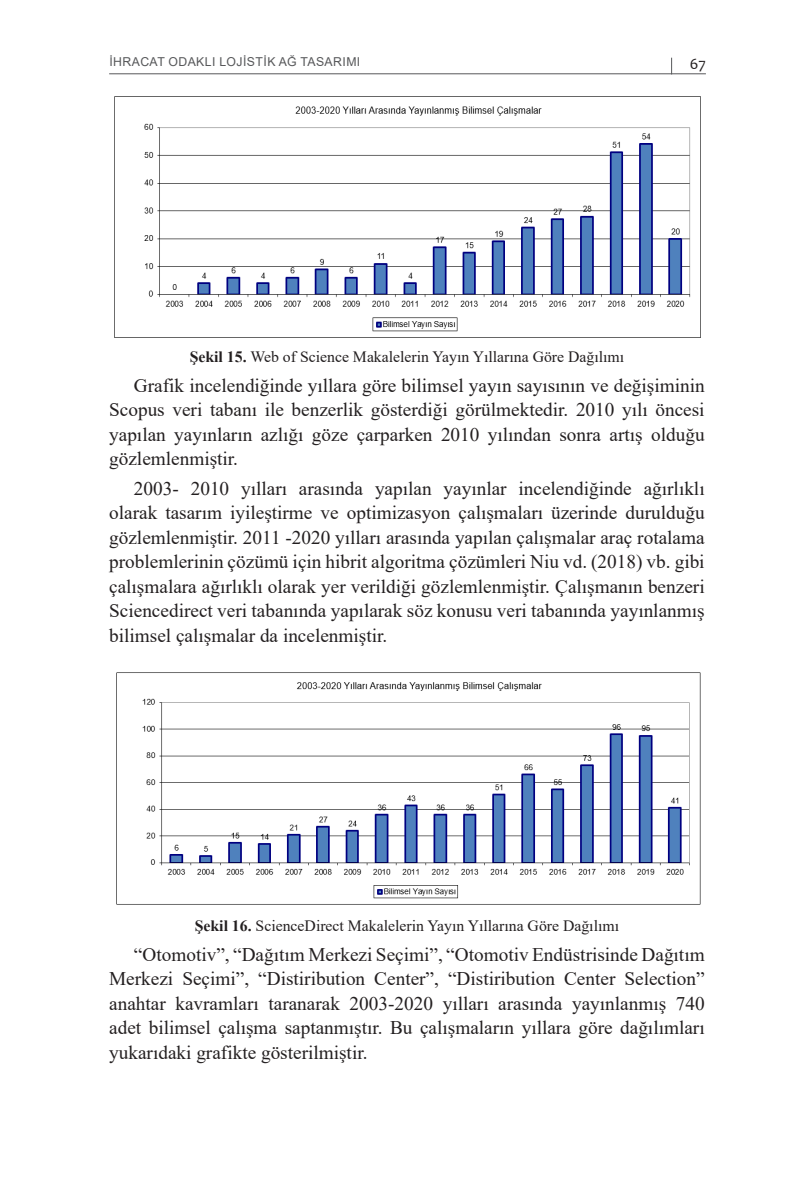
<style>
.page{position:relative;width:794px;height:1191px;background:#fff}
.page>*{position:absolute;margin:0;border:0;box-sizing:border-box;transform-origin:0 0}
.t1{font:19.25px/24.5px "Times New Roman";color:#231f20;text-align:justify}
.tablo{font:15.75px "Times New Roman";color:#231f20}
.t2{font:15.75px "Candara";color:#231f20}
.t3{font:12.25px "Arial";letter-spacing:.035em;color:#57585a}
.s1{font-weight:700}
</style>
<div class="page">
<hr style="left:109px;top:73px;width:597px;height:1px;background:#57585a">
<svg style="left:671px;top:58px;width:1px;height:15px"></svg>
<img style="left:114px;top:96px;width:587px;height:242px">
<img style="left:116px;top:672px;width:585px;height:233px">
<p class="t3" style="left:109px;top:53px;width:252px">İHRACAT ODAKLI LOJI STI K AĞ TASARIMI</p>
<p class="t2" style="left:690px;top:54px;width:18px">67</p>
<p class="tablo" style="left:190px;top:346px;width:436px"><span class="s1">Şekil 15.</span> Web of Science Makalelerin Yayın Yıllarına Göre Dağılımı</p>
<p class="t1" style="left:109px;top:372px;width:597px;text-indent:25px">Grafik incelendiğinde yıllara göre bilimsel yayın sayısının ve değişiminin Scopus veri tabanı ile benzerlik gösterdiği görülmektedir. 2010 yılı öncesi yapılan yayınların azlığı göze çarparken 2010 yılından sonra artış olduğu gözlemlenmiştir.</p>
<p class="t1" style="left:109px;top:475px;width:597px;text-indent:25px">2003- 2010 yılları arasında yapılan yayınlar incelendiğinde ağırlıklı olarak tasarım iyileştirme ve optimizasyon çalışmaları üzerinde durulduğu gözlemlenmiştir. 2011 -2020 yılları arasında yapılan çalışmalar araç rotalama problemlerinin çözümü için hibrit algoritma çözümleri Niu vd. (2018) vb. gibi çalışmalara ağırlıklı olarak yer verildiği gözlemlenmiştir. Çalışmanın benzeri Sciencedirect veri tabanında yapılarak söz konusu veri tabanında yayınlanmış bilimsel çalışmalar da incelenmiştir.</p>
<p class="tablo" style="left:195px;top:915px;width:426px"><span class="s1">Şekil 16.</span> ScienceDirect Makalelerin Yayın Yıllarına Göre Dağılımı</p>
<p class="t1" style="left:109px;top:941px;width:597px;text-indent:25px">“Otomotiv”, “Dağıtım Merkezi Seçimi”, “Otomotiv Endüstrisinde Dağıtım Merkezi Seçimi”, “Distiribution Center”, “Distiribution Center Selection” anahtar kavramları taranarak 2003-2020 yılları arasında yayınlanmış 740 adet bilimsel çalışma saptanmıştır. Bu çalışmaların yıllara göre dağılımları yukarıdaki grafikte gösterilmiştir.</p>
</div>
